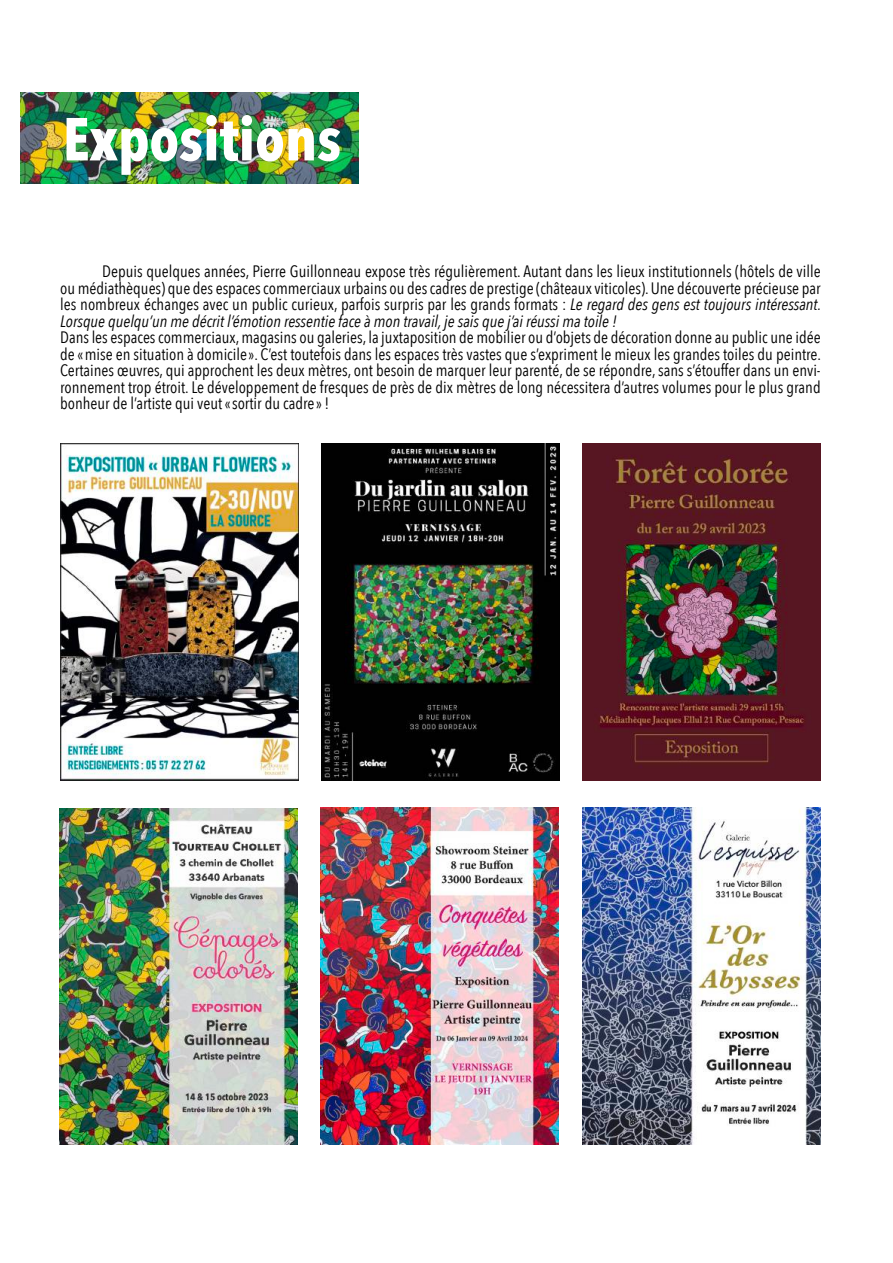
<style>
.page{position:relative;width:893px;height:1263px;background:#fff}
.page>*{position:absolute;margin:0;border:0;box-sizing:border-box;transform-origin:0 0}
.t1{font:700 60px "Avenir Next Condensed";color:#fff}
.t2{font:16.5px "Avenir Next Condensed";color:#000}
.t3{font:italic 16.5px "Avenir Next Condensed";color:#000}
.s1{font-style:italic}
</style>
<div class="page">
<img style="left:21px;top:92px;width:338px;height:91px">
<img style="left:60px;top:443px;width:238px;height:337px">
<img style="left:320px;top:808px;width:238px;height:336px">
<img style="left:583px;top:808px;width:238px;height:336px">
<img style="left:321px;top:444px;width:238px;height:336px">
<img style="left:583px;top:444px;width:238px;height:336px">
<img style="left:60px;top:808px;width:238px;height:337px">
<p class="t1" style="left:63px;top:100px;width:280px">Expositions</p>
<p class="t2" style="left:102px;top:260px;width:720px">Depuis quelques années, Pierre Guillonneau expose très régulièrement. Autant dans les lieux institutionnels (hôtels de ville</p>
<p class="t2" style="left:60px;top:277px;width:762px">ou médiathèques) que des espaces commerciaux urbains ou des cadres de prestige (châteaux viticoles). Une découverte précieuse par</p>
<p class="t2" style="left:60px;top:293px;width:762px">les nombreux échanges avec un public curieux, parfois surpris par les grands formats : <span class="s1">Le regard des gens est toujours intéressant.</span></p>
<p class="t3" style="left:60px;top:310px;width:558px">Lorsque quelqu’un me décrit l’émotion ressentie face à mon travail, je sais que j’ai réussi ma toile !</p>
<p class="t2" style="left:60px;top:326px;width:762px">Dans les espaces commerciaux, magasins ou galeries, la juxtaposition de mobilier ou d’objets de décoration donne au public une idée</p>
<p class="t2" style="left:60px;top:343px;width:762px">de «mise en situation à domicile». C’est toutefois dans les espaces très vastes que s’expriment le mieux les grandes toiles du peintre.</p>
<p class="t2" style="left:60px;top:359px;width:762px">Certaines œuvres, qui approchent les deux mètres, ont besoin de marquer leur parenté, de se répondre, sans s’étouffer dans un envi-</p>
<p class="t2" style="left:60px;top:376px;width:762px">ronnement trop étroit. Le développement de fresques de près de dix mètres de long nécessitera d’autres volumes pour le plus grand</p>
<p class="t2" style="left:60px;top:392px;width:271px">bonheur de l’artiste qui veut «sortir du cadre» !</p>
</div>
